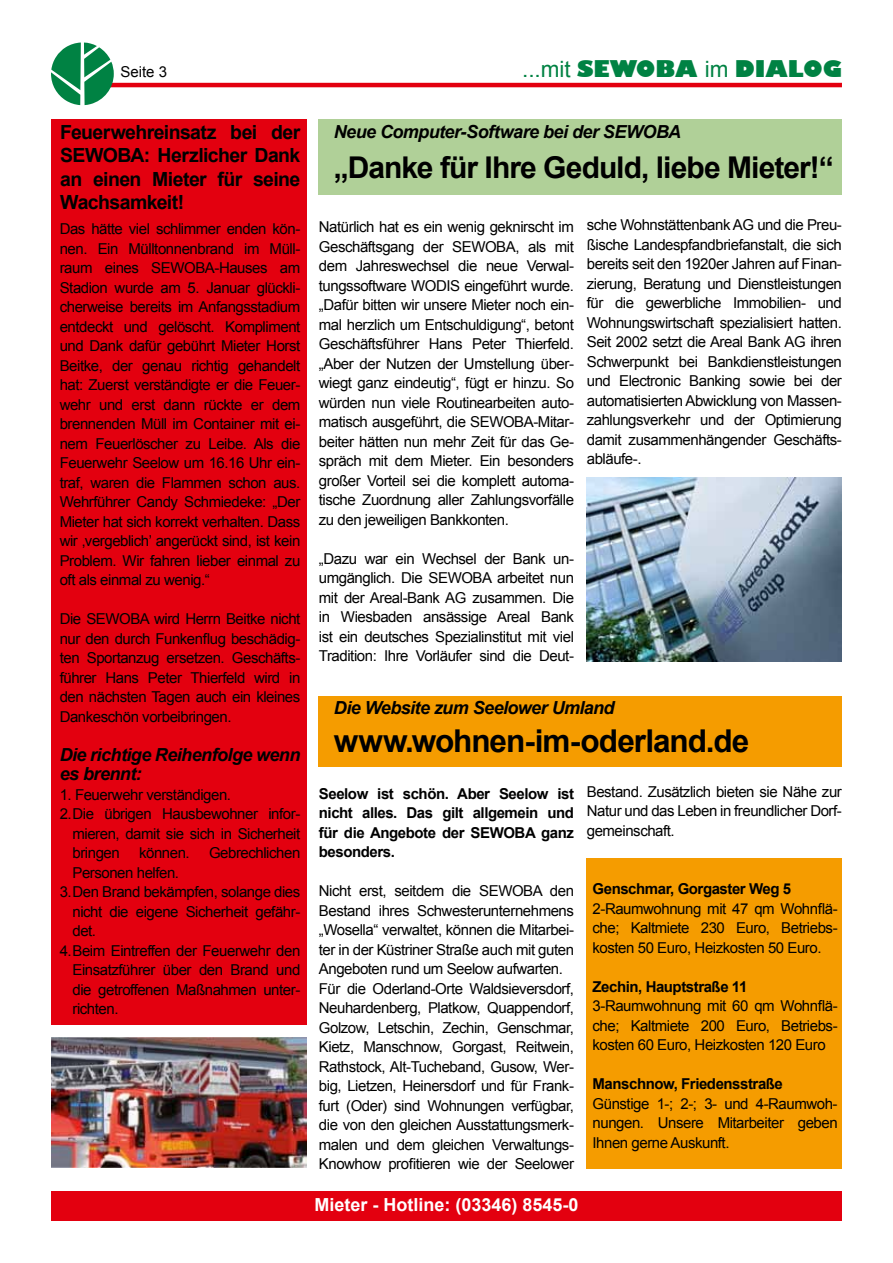
<style>
.page{position:relative;width:893px;height:1263px;background:#fff}
.page>*{position:absolute;margin:0;border:0;box-sizing:border-box;transform-origin:0 0}
.t1{font:700 31.5px "Arial";letter-spacing:-.03em;color:#000}
.t2{font:700 30px "Arial";letter-spacing:-.03em;color:#000}
.t3{font:22.5px "Gilbert Ultra Bold Plain";color:#008243}
.t4{font:700 19.5px/23.4px "Arial";letter-spacing:-.03em;color:#000;text-align:justify}
.t5{font:italic 700 18px/19.5px "Arial";letter-spacing:-.03em;color:#000}
.t6{font:700 18px "Arial";color:#fff}
.t7{font:15px/19.5px "Arial";letter-spacing:-.03em;color:#000;text-align:justify}
.t8{font:700 15px/19.5px "Arial";letter-spacing:-.03em;color:#000;text-align:justify}
.s1{font-family:"Arial"}
</style>
<div class="page">
<hr style="left:98px;top:83px;width:744px;height:4px;background:#e3000f">
<svg style="left:51px;top:43px;width:63px;height:62px"></svg>
<div style="left:51px;top:1191px;width:791px;height:29px;background:#e3000f"></div>
<div style="left:319px;top:119px;width:523px;height:76px;background:#b0d098"></div>
<div style="left:51px;top:119px;width:255px;height:906px;background:#e3000f"></div>
<div style="left:319px;top:696px;width:523px;height:70px;background:#f59c00"></div>
<div style="left:587px;top:858px;width:255px;height:310px;background:#f59c00"></div>
<img style="left:51px;top:1038px;width:255px;height:130px">
<img style="left:587px;top:477px;width:254px;height:184px">
<p class="t7" style="left:120px;top:62px;width:48px">Seite 3</p>
<h3 class="t3" style="left:522px;top:55px;width:321px"><span class="s1">...mit</span> SEWOBA <span class="s1">im</span> DIALOG</h3>
<h3 class="t4" style="left:60px;top:121px;width:242px">Feuerwehreinsatz bei der SEWOBA: Herzlicher Dank an einen Mieter für seine Wachsamkeit!</h3>
<p class="t7" style="left:60px;top:219px;width:242px">Das hätte viel schlimmer enden kön&shy;nen. Ein Mülltonnenbrand im Müll&shy;raum eines SEWOBA-Hauses am Stadion wurde am 5. Januar glückli&shy;cherweise bereits im Anfangsstadium entdeckt und gelöscht. Kompliment und Dank dafür gebührt Mieter Horst Beitke, der genau richtig gehandelt hat: Zuerst verständigte er die Feuer&shy;wehr und erst dann rückte er dem brennenden Müll im Container mit ei&shy;nem Feuerlöscher zu Leibe. Als die Feuerwehr Seelow um 16.16 Uhr ein&shy;traf, waren die Flammen schon aus.<br>Wehrführer Candy Schmiedeke: „Der Mieter hat sich korrekt verhalten. Dass wir ‚vergeblich’ angerückt sind, ist kein Problem. Wir fahren lieber einmal zu oft als einmal zu wenig.“</p>
<p class="t7" style="left:60px;top:609px;width:242px">Die SEWOBA wird Herrn Beitke nicht nur den durch Funkenflug beschädig&shy;ten Sportanzug ersetzen. Geschäfts&shy;führer Hans Peter Thierfeld wird in den nächsten Tagen auch ein kleines Dankeschön vorbeibringen.</p>
<p class="t5" style="left:60px;top:745px;width:242px">Die richtige Reihenfolge wenn es brennt:</p>
<p class="t7" style="left:60px;top:785px;width:173px">1. Feuerwehr verständigen.</p>
<p class="t7" style="left:60px;top:804px;width:242px">2.Die übrigen Hausbewohner infor-</p>
<p class="t7" style="left:72px;top:824px;width:229px">mieren, damit sie sich in Sicherheit</p>
<p class="t7" style="left:72px;top:843px;width:49px">bringen</p>
<p class="t7" style="left:139px;top:843px;width:52px">können.</p>
<p class="t7" style="left:209px;top:843px;width:93px">Gebrechlichen</p>
<p class="t7" style="left:72px;top:863px;width:108px">Personen helfen.</p>
<p class="t7" style="left:60px;top:882px;width:242px">3.Den Brand bekämpfen, solange dies</p>
<p class="t7" style="left:72px;top:902px;width:229px">nicht die eigene Sicherheit gefähr-</p>
<p class="t7" style="left:72px;top:921px;width:25px">det.</p>
<p class="t7" style="left:60px;top:941px;width:242px">4.Beim Eintreffen der Feuerwehr den</p>
<p class="t7" style="left:72px;top:960px;width:229px">Einsatzführer über den Brand und</p>
<p class="t7" style="left:72px;top:980px;width:229px">die getroffenen Maßnahmen unter-</p>
<p class="t7" style="left:72px;top:999px;width:48px">richten.</p>
<p class="t5" style="left:334px;top:122px;width:349px">Neue Computer-Software bei der SEWOBA</p>
<h2 class="t2" style="left:334px;top:148px;width:501px">„Danke für Ihre Geduld, liebe Mieter!“</h2>
<p class="t7" style="left:319px;top:218px;width:257px">Natürlich hat es ein wenig geknirscht im Geschäftsgang der SEWOBA, als mit dem Jahreswechsel die neue Verwal&shy;tungssoftware WODIS eingeführt wurde. „Dafür bitten wir unsere Mieter noch ein&shy;mal herzlich um Entschuldigung“, betont Geschäftsführer Hans Peter Thierfeld. „Aber der Nutzen der Umstellung über&shy;wiegt ganz eindeutig“, fügt er hinzu. So würden nun viele Routinearbeiten auto&shy;matisch ausgeführt, die SEWOBA-Mitar&shy;beiter hätten nun mehr Zeit für das Ge&shy;spräch mit dem Mieter. Ein besonders großer Vorteil sei die komplett automa&shy;tische Zuordnung aller Zahlungsvorfälle zu den jeweiligen Bankkonten.</p>
<p class="t7" style="left:319px;top:549px;width:257px">„Dazu war ein Wechsel der Bank un&shy;umgänglich. Die SEWOBA arbeitet nun mit der Areal-Bank AG zusammen. Die in Wiesbaden ansässige Areal Bank ist ein deutsches Spezialinstitut mit viel Tradition: Ihre Vorläufer sind die Deut-</p>
<p class="t7" style="left:587px;top:215px;width:257px">sche Wohnstättenbank AG und die Preu&shy;ßische Landespfandbriefanstalt, die sich bereits seit den 1920er Jahren auf Finan&shy;zierung, Beratung und Dienstleistungen für die gewerbliche Immobilien- und Wohnungswirtschaft spezialisiert hatten.<br>Seit 2002 setzt die Areal Bank AG ihren Schwerpunkt bei Bankdienstleistungen und Electronic Banking sowie bei der automatisierten Abwicklung von Massen&shy;zahlungsverkehr und der Optimierung damit zusammenhängender Geschäfts&shy;abläufe-.</p>
<p class="t5" style="left:334px;top:699px;width:282px">Die Website zum Seelower Umland</p>
<h1 class="t1" style="left:334px;top:720px;width:417px">www.wohnen-im-oderland.de</h1>
<p class="t8" style="left:319px;top:784px;width:257px">Seelow ist schön. Aber Seelow ist nicht alles. Das gilt allgemein und für die Angebote der SEWOBA ganz besonders.</p>
<p class="t7" style="left:319px;top:881px;width:257px;text-align:left">Nicht erst, seitdem die SEWOBA den Bestand ihres Schwesterunternehmens „Wosella“ verwaltet, können die Mitarbei&shy;ter in der Küstriner Straße auch mit guten Angeboten rund um Seelow aufwarten.<br>Für die Oderland-Orte Waldsieversdorf, Neuhardenberg, Platkow, Quappendorf, Golzow, Letschin, Zechin, Genschmar, Kietz, Manschnow, Gorgast, Reitwein, Rathstock, Alt-Tucheband, Gusow, Wer&shy;big, Lietzen, Heinersdorf und für Frank&shy;furt (Oder) sind Wohnungen verfügbar, die von den gleichen Ausstattungsmerk&shy;malen und dem gleichen Verwaltungs-Knowhow profitieren wie der Seelower</p>
<p class="t7" style="left:587px;top:782px;width:257px">Bestand. Zusätzlich bieten sie Nähe zur Natur und das Leben in freundlicher Dorf&shy;gemeinschaft.</p>
<p class="t8" style="left:593px;top:880px;width:200px">Genschmar, Gorgaster Weg 5</p>
<p class="t7" style="left:593px;top:899px;width:247px">2-Raumwohnung mit 47 qm Wohnflä&shy;che; Kaltmiete 230 Euro, Betriebs&shy;kosten 50 Euro, Heizkosten 50 Euro.</p>
<p class="t8" style="left:593px;top:977px;width:156px">Zechin, Hauptstraße 11</p>
<p class="t7" style="left:593px;top:996px;width:247px">3-Raumwohnung mit 60 qm Wohnflä&shy;che; Kaltmiete 200 Euro, Betriebs&shy;kosten 60 Euro, Heizkosten 120 Euro</p>
<p class="t8" style="left:593px;top:1075px;width:192px">Manschnow, Friedensstraße</p>
<p class="t7" style="left:593px;top:1094px;width:247px">Günstige 1-; 2-; 3- und 4-Raumwoh&shy;nungen. Unsere Mitarbeiter geben Ihnen gerne Auskunft.</p>
<p class="t6" style="left:314px;top:1193px;width:266px">Mieter - Hotline: (03346) 8545-0</p>
</div>
